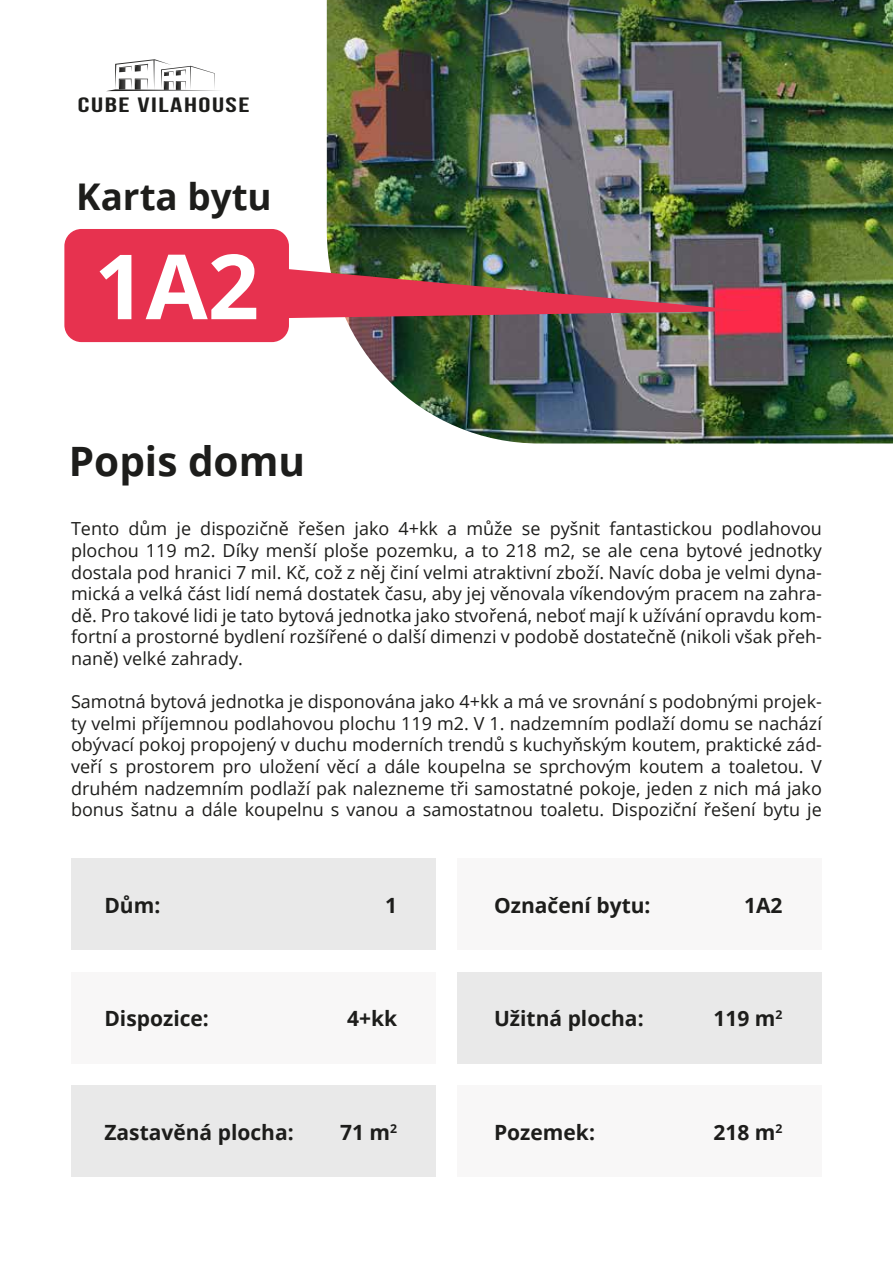
<style>
.page{position:relative;width:893px;height:1263px;background:#fff}
.page>*{position:absolute;margin:0;border:0;box-sizing:border-box;transform-origin:0 0}
.t1{font:700 90px "Open Sans";color:#fff}
.t2{font:700 40.5px "Open Sans";color:#1d1d1b}
.t3{font:700 36.75px "Open Sans";color:#1d1d1b}
.t4{font:700 21px "Open Sans";color:#1d1d1b}
.t5{font:700 20.7px "Bebas Neue";letter-spacing:.05em;color:#1d1d1b;scale:1.46 1}
.t6{font:18px/21.6px "Open Sans";color:#1d1d1b;text-align:justify}
</style>
<div class="page">
<svg style="left:107px;top:59px;width:112px;height:32px"></svg>
<img style="left:327px;top:0;width:566px;height:443px">
<div style="left:64px;top:229px;width:225px;height:113px;background:#e7324f;border-radius:17px"></div>
<img style="left:289px;top:269px;width:463px;height:49px">
<div style="left:71px;top:859px;width:365px;height:91px;background:#e9e9e9"></div>
<div style="left:457px;top:859px;width:365px;height:91px;background:#f8f7f7"></div>
<div style="left:71px;top:1085px;width:365px;height:91px;background:#e9e9e9"></div>
<div style="left:457px;top:1085px;width:365px;height:91px;background:#f8f7f7"></div>
<div style="left:457px;top:972px;width:365px;height:91px;background:#e9e9e9"></div>
<div style="left:71px;top:972px;width:365px;height:91px;background:#f8f7f7"></div>
<p class="t5" style="left:78px;top:93px;width:119px">CUBE VILAHOUSE</p>
<h3 class="t3" style="left:76px;top:170px;width:197px">Karta bytu</h3>
<h1 class="t1" style="left:94px;top:223px;width:166px">1A2</h1>
<h2 class="t2" style="left:69px;top:433px;width:238px">Popis domu</h2>
<p class="t6" style="left:71px;top:518px;width:752px">Tento dům je dispozičně řešen jako 4+kk a může se pyšnit fantastickou podlahovou plochou 119 m2. Díky menší ploše pozemku, a to 218 m2, se ale cena bytové jednotky dostala pod hranici 7 mil. Kč, což z něj činí velmi atraktivní zboží. Navíc doba je velmi dyna&shy;mická a velká část lidí nemá dostatek času, aby jej věnovala víkendovým pracem na zahra&shy;dě. Pro takové lidi je tato bytová jednotka jako stvořená, neboť mají k užívání opravdu kom&shy;fortní a prostorné bydlení rozšířené o další dimenzi v podobě dostatečně (nikoli však přeh&shy;naně) velké zahrady.</p>
<p class="t6" style="left:71px;top:690px;width:753px">Samotná bytová jednotka je disponována jako 4+kk a má ve srovnání s podobnými projek&shy;ty velmi příjemnou podlahovou plochu 119 m2. V 1. nadzemním podlaží domu se nachází obývací pokoj propojený v duchu moderních trendů s kuchyňským koutem, praktické zád&shy;veří s prostorem pro uložení věcí a dále koupelna se sprchovým koutem a toaletou. V druhém nadzemním podlaží pak nalezneme tři samostatné pokoje, jeden z nich má jako bonus šatnu a dále koupelnu s vanou a samostatnou toaletu. Dispoziční řešení bytu je</p>
<p class="t4" style="left:104px;top:891px;width:57px">Dům:</p>
<p class="t4" style="left:385px;top:891px;width:13px">1</p>
<p class="t4" style="left:494px;top:891px;width:158px">Označení bytu:</p>
<p class="t4" style="left:744px;top:891px;width:40px">1A2</p>
<p class="t4" style="left:104px;top:1004px;width:106px">Dispozice:</p>
<p class="t4" style="left:347px;top:1004px;width:52px">4+kk</p>
<p class="t4" style="left:494px;top:1004px;width:151px">Užitná plocha:</p>
<p class="t4" style="left:713px;top:1004px;width:71px">119 m<sup>2</sup></p>
<p class="t4" style="left:104px;top:1117px;width:191px">Zastavěná plocha:</p>
<p class="t4" style="left:340px;top:1117px;width:59px">71 m<sup>2</sup></p>
<p class="t4" style="left:494px;top:1117px;width:102px">Pozemek:</p>
<p class="t4" style="left:713px;top:1117px;width:71px">218 m<sup>2</sup></p>
</div>
